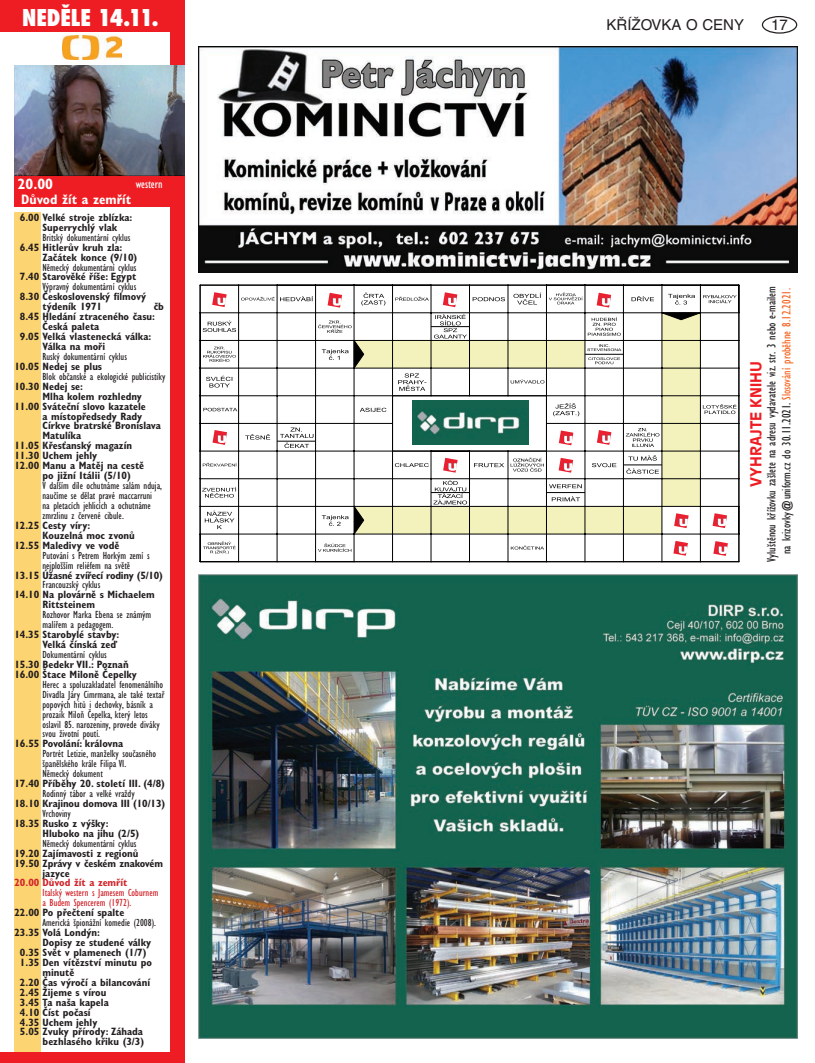
<style>
.page{position:relative;width:815px;height:1063px;background:#fff}
.page>*{position:absolute;margin:0;border:0;box-sizing:border-box;transform-origin:0 0}
.t1{font:800 condensed 22.5px "Futura";color:#fff}
.t2{font:15px "Helvetica CE";color:#231f20}
.t3{font:700 15px "Antique Olive CE";color:#ee1d23}
.t4{font:700 condensed 15px "Gill Sans CE";color:#fff}
.t5{font:700 condensed 13.75px "Gill Sans CE";color:#fff}
.t6{font:condensed 12.5px/15px "Gill Sans CE";color:#231f20;text-align:center}
.t7{font:condensed 12.5px "Gill Sans CE";color:#fff}
.t8{font:700 condensed 10.62px/9.9px "Gill Sans CE";color:#231f20}
.t9{font:condensed 10.62px/9.9px "Gill Sans CE";color:#231f20}
.t10{font:condensed 10.62px/9.9px "Gill Sans CE";color:#d1232a}
.t11{font:700 condensed 10.62px "Gill Sans CE";letter-spacing:-.02em;color:#231f20}
.t12{font:700 condensed 10.62px "Gill Sans CE";color:#d1232a}
.s1{color:#f36421}
</style>
<div class="page">
<div style="left:762px;top:16px;width:35px;height:18px;border:1px solid #231f20;border-radius:50%"></div>
<img style="left:198px;top:46px;width:599px;height:227px">
<img style="left:198px;top:574px;width:599px;height:464px">
<div style="left:0;top:0;width:184px;height:32px;background:#ee1d23"></div>
<div style="left:14px;top:175px;width:167px;height:32px;background:#ee1d23"></div>
<img style="left:63px;top:35px;width:58px;height:24px">
<div style="left:170px;top:0;width:14px;height:1063px;background:#ee1d23"></div>
<div style="left:0;top:1052px;width:184px;height:11px;background:#ee1d23"></div>
<div style="left:14px;top:213px;width:27px;height:839px;background:#fdd472"></div>
<img style="left:14px;top:66px;width:170px;height:109px">
<div style="left:354px;top:506px;width:39px;height:28px;background:#f3f2bc"></div>
<div style="left:354px;top:340px;width:39px;height:28px;background:#f3f2bc"></div>
<hr style="left:354px;top:368px;width:39px;height:1px;background:#000001">
<hr style="left:354px;top:340px;width:39px;height:1px;background:#000001">
<hr style="left:354px;top:451px;width:39px;height:1px;background:#000001">
<hr style="left:354px;top:478px;width:39px;height:1px;background:#000001">
<hr style="left:354px;top:534px;width:39px;height:1px;background:#000001">
<hr style="left:354px;top:506px;width:39px;height:1px;background:#000001">
<hr style="left:354px;top:423px;width:39px;height:1px;background:#000001">
<hr style="left:354px;top:395px;width:39px;height:1px;background:#000001">
<hr style="left:354px;top:312px;width:39px;height:1px;background:#000001">
<hr style="left:354px;top:285px;width:39px;height:1px;background:#000001">
<hr style="left:354px;top:561px;width:39px;height:1px;background:#000001">
<svg style="left:200px;top:285px;width:186px;height:277px"></svg>
<svg style="left:392px;top:285px;width:348px;height:277px"></svg>
<img style="left:412px;top:401px;width:117px;height:43px">
<h1 class="t1" style="left:22px;top:2px;width:138px">NEDĚLE 14.11.</h1>
<h2 class="t4" style="left:18px;top:175px;width:37px">20.00</h2>
<p class="t5" style="left:21px;top:191px;width:111px">Důvod žít a zemřít</p>
<p class="t7" style="left:136px;top:176px;width:28px">western</p>
<p class="t8" style="left:43px;top:212px;width:91px;text-indent:-23px">6.00 Velké stroje zblízka:<br>Superrychlý vlak</p>
<p class="t9" style="left:43px;top:232px;width:89px">Britský dokumentární cyklus</p>
<p class="t8" style="left:43px;top:242px;width:96px;text-indent:-23px">6.45 Hitlerův kruh zla:<br>Začátek konce (9/10)</p>
<p class="t9" style="left:43px;top:262px;width:95px">Německý dokumentární cyklus</p>
<p class="t8" style="left:20px;top:272px;width:118px">7.40 Starověké říše: Egypt</p>
<p class="t9" style="left:43px;top:282px;width:95px">Výpravný dokumentární cyklus</p>
<p class="t8" style="left:43px;top:292px;width:105px;text-indent:-23px">8.30 Československý filmový týdeník 1971</p>
<p class="t8" style="left:154px;top:302px;width:12px">čb</p>
<p class="t8" style="left:20px;top:312px;width:137px">8.45 Hledání ztraceného času:</p>
<p class="t8" style="left:43px;top:322px;width:58px">Česká paleta</p>
<p class="t8" style="left:20px;top:332px;width:133px">9.05 Velká vlastenecká válka:</p>
<p class="t8" style="left:43px;top:342px;width:64px">Válka na moři</p>
<p class="t9" style="left:43px;top:351px;width:86px">Ruský dokumentární cyklus</p>
<p class="t8" style="left:14px;top:361px;width:89px">10.05 Nedej se plus</p>
<p class="t9" style="left:43px;top:371px;width:124px">Blok občanské a ekologické publicistiky</p>
<p class="t8" style="left:14px;top:381px;width:70px">10.30 Nedej se:</p>
<p class="t8" style="left:43px;top:391px;width:101px">Mlha kolem rozhledny</p>
<p class="t8" style="left:14px;top:401px;width:133px">11.00 Sváteční slovo kazatele</p>
<p class="t8" style="left:43px;top:411px;width:101px">a místopředsedy Rady</p>
<p class="t8" style="left:43px;top:421px;width:120px">Církve bratrské Bronislava</p>
<p class="t8" style="left:43px;top:431px;width:40px">Matulíka</p>
<p class="t8" style="left:14px;top:441px;width:119px">11.05 Křesťanský magazín</p>
<p class="t8" style="left:14px;top:451px;width:85px">11.30 Uchem jehly</p>
<p class="t8" style="left:14px;top:461px;width:131px">12.00 Manu a Matěj na cestě</p>
<p class="t8" style="left:43px;top:471px;width:90px">po jižní Itálii (5/10)</p>
<p class="t9" style="left:43px;top:481px;width:121px">V dalším díle ochutnáme salám nduja, naučíme se dělat pravé maccarruni na pletacích jehlicích a ochutnáme zmrzlinu z červené cibule.</p>
<p class="t8" style="left:14px;top:520px;width:77px">12.25 Cesty víry:</p>
<p class="t8" style="left:43px;top:530px;width:94px">Kouzelná moc zvonů</p>
<p class="t8" style="left:14px;top:540px;width:107px">12.55 Maledivy ve vodě</p>
<p class="t9" style="left:43px;top:550px;width:109px">Putování s Petrem Horkým zemí s nejplošším reliéfem na světě</p>
<p class="t11" style="left:14px;top:569px;width:150px">13.15 Úžasné zvířecí rodiny (5/10)</p>
<p class="t9" style="left:43px;top:580px;width:59px">Francouzský cyklus</p>
<p class="t8" style="left:43px;top:590px;width:114px;text-indent:-28px">14.10 Na plovárně s Michaelem<br>Rittsteinem</p>
<p class="t9" style="left:43px;top:610px;width:110px">Rozhovor Marka Ebena se známým malířem a pedagogem.</p>
<p class="t8" style="left:14px;top:630px;width:106px;text-align:right">14.35 Starobylé stavby:<br>Velká čínská zeď</p>
<p class="t9" style="left:43px;top:650px;width:66px">Dokumentární cyklus</p>
<p class="t8" style="left:14px;top:659px;width:124px">15.30 Bedekr VII.: Poznaň<br>16.00 Štace Miloně Čepelky</p>
<p class="t9" style="left:43px;top:679px;width:123px">Herec a spoluzakladatel fenomenálního Divadla Járy Cimrmana, ale také textař popových hitů i dechovky, básník a prozaik Miloň Čepelka, který letos oslavil 85. narozeniny, provede diváky svou životní poutí.</p>
<p class="t8" style="left:14px;top:739px;width:110px">16.55 Povolání: královna</p>
<p class="t9" style="left:43px;top:749px;width:115px">Portrét Letizie, manželky současného španělského krále Filipa VI.<br>Německý dokument</p>
<p class="t8" style="left:14px;top:779px;width:152px">17.40 Příběhy 20. století III. (4/8)</p>
<p class="t9" style="left:43px;top:789px;width:94px">Rodinný tábor a velké vraždy</p>
<p class="t8" style="left:14px;top:799px;width:152px">18.10 Krajinou domova III (10/13)</p>
<p class="t9" style="left:43px;top:808px;width:30px">Vrchoviny</p>
<p class="t8" style="left:43px;top:818px;width:98px;text-indent:-28px">18.35 Rusko z výšky:<br>Hluboko na jihu (2/5)</p>
<p class="t9" style="left:43px;top:838px;width:95px">Německý dokumentární cyklus</p>
<p class="t8" style="left:14px;top:848px;width:126px">19.20 Zajímavosti z regionů</p>
<p class="t8" style="left:14px;top:858px;width:150px">19.50 Zprávy v českém znakovém</p>
<p class="t8" style="left:43px;top:868px;width:29px">jazyce</p>
<p class="t12" style="left:14px;top:877px;width:115px">20.00 Důvod žít a zemřít</p>
<p class="t10" style="left:43px;top:888px;width:117px">Italský western s Jamesem Coburnem a Budem Spencerem (1972).</p>
<p class="t8" style="left:14px;top:908px;width:111px">22.00 Po přečtení spalte</p>
<p class="t9" style="left:43px;top:918px;width:115px">Americká špionážní komedie (2008).</p>
<p class="t8" style="left:14px;top:928px;width:87px">23.35 Volá Londýn:</p>
<p class="t8" style="left:43px;top:938px;width:110px">Dopisy ze studené války</p>
<p class="t8" style="left:20px;top:948px;width:128px">0.35 Svět v plamenech (1/7)</p>
<p class="t8" style="left:20px;top:957px;width:134px">1.35 Den vítězství minutu po</p>
<p class="t8" style="left:43px;top:967px;width:33px">minutě</p>
<p class="t8" style="left:20px;top:977px;width:132px">2.20 Čas výročí a bilancování</p>
<p class="t8" style="left:20px;top:987px;width:88px">2.45 Žijeme s vírou</p>
<p class="t8" style="left:20px;top:997px;width:90px">3.45 Ta naša kapela</p>
<p class="t8" style="left:20px;top:1007px;width:72px">4.10 Číst počasí</p>
<p class="t8" style="left:20px;top:1017px;width:79px">4.35 Uchem jehly</p>
<p class="t8" style="left:20px;top:1027px;width:125px">5.05 Zvuky přírody: Záhada</p>
<p class="t8" style="left:43px;top:1037px;width:103px">bezhlasého křiku (3/3)</p>
<h2 class="t2" style="left:606px;top:16px;width:139px">KŘÍŽOVKA O CENY</h2>
<h2 class="t2" style="left:771px;top:16px;width:18px">17</h2>
<p class="t6" style="left:764px;top:562px;width:277px;rotate:-90deg">Vyluštěnou křížovku zašlete na adresu vydavatele viz. str. 3 nebo e-mailem na krizovky@uniform.cz do 30.11.2021. <span class="s1">Slosování proběhne 8.12.2021.</span></p>
<h2 class="t3" style="left:747px;top:487px;width:127px;rotate:-90deg">VYHRAJTE KNIHU</h2>
</div>
